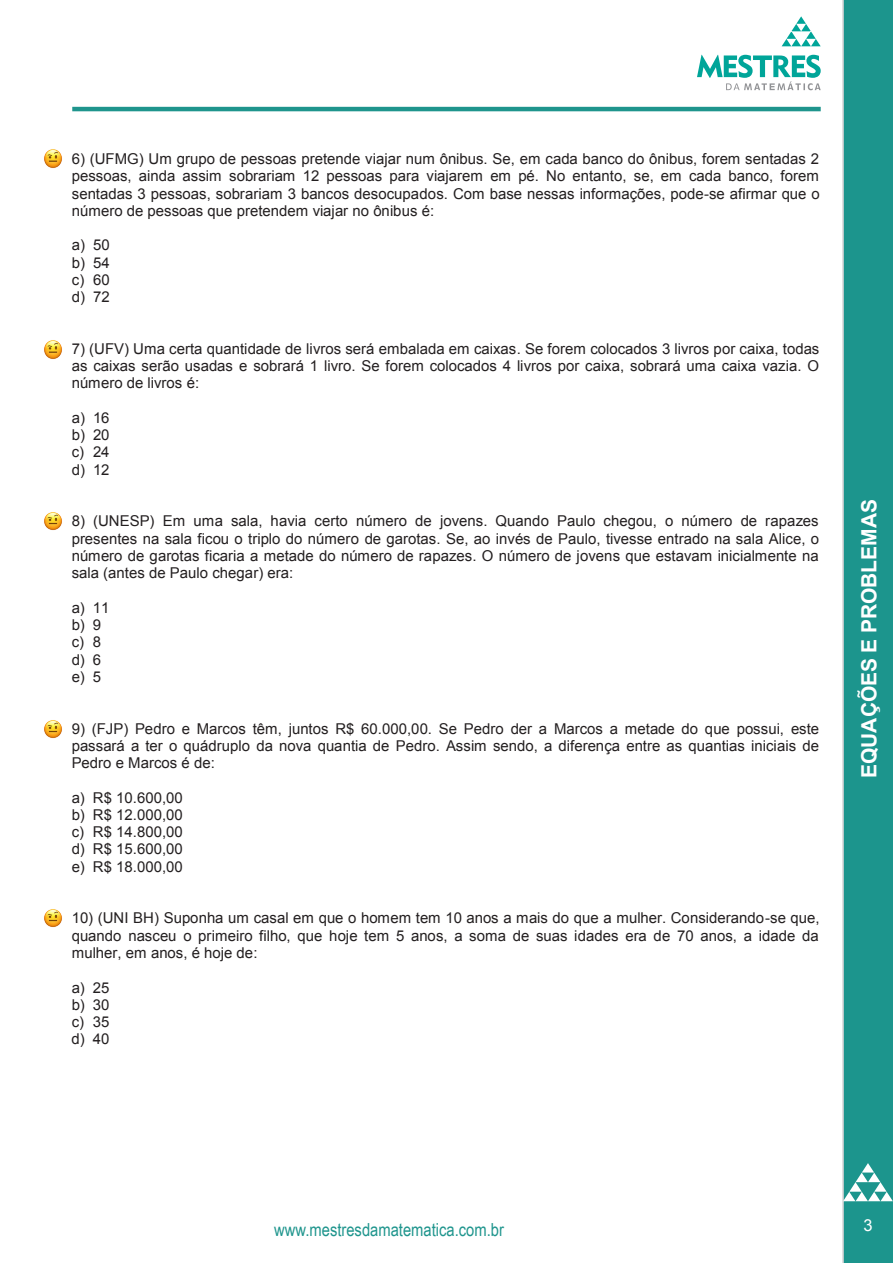
<style>
.page{position:relative;width:893px;height:1263px;background:#fff}
.page>*{position:absolute;margin:0;border:0;box-sizing:border-box;transform-origin:0 0}
.t1{font:700 21px "Arial";color:#fff}
.t2{font:18px "Arial Narrow";color:#1f958d}
.t3{font:16.5px "Arial";color:#fff}
.t4{font:15px/17.2px "Arial";color:#231f20;text-align:justify}
</style>
<div class="page">
<div style="left:842px;top:0;width:51px;height:1263px;background:#1c958d"></div>
<svg style="left:843px;top:1163px;width:50px;height:38px"></svg>
<svg style="left:697px;top:55px;width:124px;height:35px"></svg>
<svg style="left:782px;top:16px;width:39px;height:30px"></svg>
<hr style="left:72px;top:107px;width:749px;height:4px;background:#1f958d">
<img style="left:44px;top:149px;width:18px;height:19px">
<img style="left:44px;top:340px;width:18px;height:19px">
<img style="left:44px;top:512px;width:18px;height:18px">
<img style="left:44px;top:720px;width:18px;height:18px">
<img style="left:44px;top:909px;width:18px;height:18px">
<p class="t4" style="left:72px;top:150px;width:749px">6) (UFMG) Um grupo de pessoas pretende viajar num ônibus. Se, em cada banco do ônibus, forem sentadas 2 pessoas, ainda assim sobrariam 12 pessoas para viajarem em pé. No entanto, se, em cada banco, forem sentadas 3 pessoas, sobrariam 3 bancos desocupados. Com base nessas informações, pode-se afirmar que o número de pessoas que pretendem viajar no ônibus é:</p>
<p class="t4" style="left:72px;top:237px;width:39px">a) 50 b) 54 c) 60 d) 72</p>
<p class="t4" style="left:72px;top:340px;width:749px">7) (UFV) Uma certa quantidade de livros será embalada em caixas. Se forem colocados 3 livros por caixa, todas as caixas serão usadas e sobrará 1 livro. Se forem colocados 4 livros por caixa, sobrará uma caixa vazia. O número de livros é:</p>
<p class="t4" style="left:72px;top:409px;width:39px">a) 16 b) 20 c) 24 d) 12</p>
<p class="t4" style="left:72px;top:513px;width:749px">8) (UNESP) Em uma sala, havia certo número de jovens. Quando Paulo chegou, o número de rapazes presentes na sala ficou o triplo do número de garotas. Se, ao invés de Paulo, tivesse entrado na sala Alice, o número de garotas ficaria a metade do número de rapazes. O número de jovens que estavam inicialmente na sala (antes de Paulo chegar) era:</p>
<p class="t4" style="left:72px;top:599px;width:39px;text-align:left">a) 11 b) 9 c) 8 d) 6 e) 5</p>
<p class="t4" style="left:72px;top:720px;width:749px">9) (FJP) Pedro e Marcos têm, juntos R$ 60.000,00. Se Pedro der a Marcos a metade do que possui, este passará a ter o quádruplo da nova quantia de Pedro. Assim sendo, a diferença entre as quantias iniciais de Pedro e Marcos é de:</p>
<p class="t4" style="left:72px;top:789px;width:113px">a) R$ 10.600,00 b) R$ 12.000,00 c) R$ 14.800,00 d) R$ 15.600,00 e) R$ 18.000,00</p>
<p class="t4" style="left:72px;top:910px;width:749px">10) (UNI BH) Suponha um casal em que o homem tem 10 anos a mais do que a mulher. Considerando-se que, quando nasceu o primeiro filho, que hoje tem 5 anos, a soma de suas idades era de 70 anos, a idade da mulher, em anos, é hoje de:</p>
<p class="t4" style="left:72px;top:979px;width:39px">a) 25 b) 30 c) 35 d) 40</p>
<h1 class="t1" style="left:855px;top:778px;width:280px;rotate:-90deg">EQUAÇÕES E PROBLEMAS</h1>
<p class="t2" style="left:274px;top:1216px;width:231px">www.mestresdamatematica.com.br</p>
<p class="t3" style="left:863px;top:1214px;width:11px">3</p>
</div>
